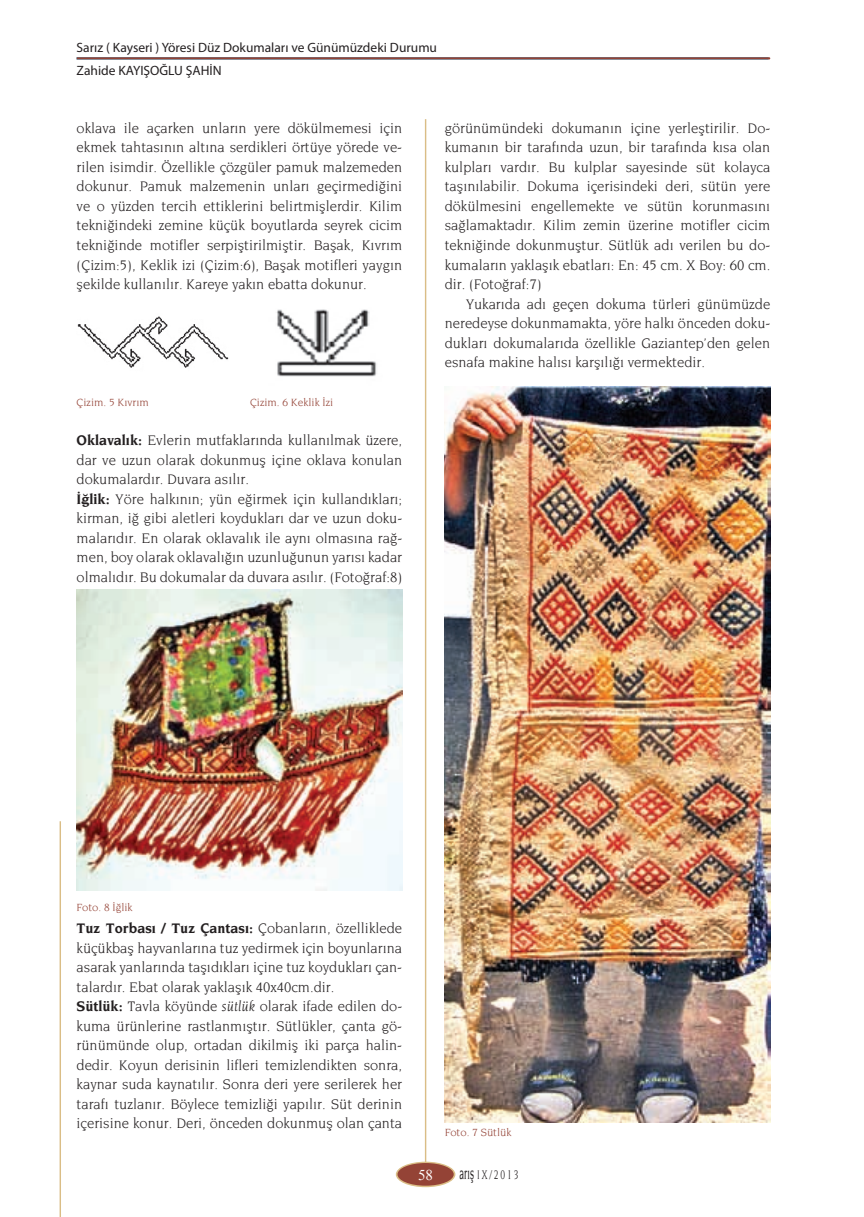
<style>
.page{position:relative;width:864px;height:1217px;background:#fff}
.page>*{position:absolute;margin:0;border:0;box-sizing:border-box;transform-origin:0 0}
.t1{font:15px/19.5px "Novarese";color:#231f20;text-align:justify}
.t2{font:15px "Times New Roman";color:#fff}
.t3{font:13.5px "Myriad Pro";color:#231f20}
.t4{font:13.5px "Novarese";letter-spacing:.2em;color:#231f20;scale:.7 1}
.t5{font:11.25px "Novarese";color:#944336}
.s1{font-weight:700}
.s2{font-style:italic}
.s3{font-weight:500;font-size:18px}
</style>
<div class="page">
<svg style="left:77px;top:57px;width:693px;height:2px"></svg>
<hr style="left:60px;top:821px;width:1px;height:395px;background:#dabd86">
<hr style="left:424px;top:119px;width:2px;height:1043px;background:#dabd86">
<svg style="left:395px;top:1161px;width:60px;height:25px"></svg>
<div style="left:397px;top:1162px;width:56px;height:23px;background:#944336;border-radius:50%"></div>
<img style="left:77px;top:316px;width:152px;height:52px">
<img style="left:277px;top:309px;width:100px;height:68px">
<img style="left:77px;top:589px;width:325px;height:301px">
<img style="left:444px;top:386px;width:326px;height:736px">
<p class="t3" style="left:77px;top:39px;width:362px">Sarız ( Kayseri ) Yöresi Düz Dokumaları ve Günümüzdeki Durumu</p>
<p class="t3" style="left:77px;top:62px;width:146px">Zahide KAYIŞOĞLU ŞAHİN</p>
<p class="t1" style="left:77px;top:118px;width:327px">oklava ile açarken unların yere dökülmemesi için ekmek tahtasının altına serdikleri örtüye yörede ve&shy;rilen isimdir. Özellikle çözgüler pamuk malzemeden dokunur. Pamuk malzemenin unları geçirmediğini ve o yüzden tercih ettiklerini belirtmişlerdir. Kilim tekniğindeki zemine küçük boyutlarda seyrek cicim tekniğinde motifler serpiştirilmiştir. Başak, Kıvrım (Çizim:5), Keklik izi (Çizim:6), Başak motifleri yaygın şekilde kullanılır. Kareye yakın ebatta dokunur.</p>
<p class="t5" style="left:77px;top:395px;width:74px">Çizim. 5 Kıvrım</p>
<p class="t5" style="left:250px;top:395px;width:85px">Çizim. 6 Keklik İzi</p>
<p class="t1" style="left:77px;top:430px;width:327px;text-align:left"><span class="s1">Oklavalık:</span> Evlerin mutfaklarında kullanılmak üzere, dar ve uzun olarak dokunmuş içine oklava konulan dokumalardır. Duvara asılır.<br><span class="s1">İğlik:</span> Yöre halkının; yün eğirmek için kullandıkları; kirman, iğ gibi aletleri koydukları dar ve uzun doku&shy;malarıdır. En olarak oklavalık ile aynı olmasına rağ&shy;men, boy olarak oklavalığın uzunluğunun yarısı kadar olmalıdır. Bu dokumalar da duvara asılır. (Fotoğraf:8)</p>
<p class="t1" style="left:444px;top:118px;width:327px">görünümündeki dokumanın içine yerleştirilir. Do&shy;kumanın bir tarafında uzun, bir tarafında kısa olan kulpları vardır. Bu kulplar sayesinde süt kolayca taşınılabilir. Dokuma içerisindeki deri, sütün yere dökülmesini engellemekte ve sütün korunmasını sağlamaktadır. Kilim zemin üzerine motifler cicim tekniğinde dokunmuştur. Sütlük adı verilen bu do&shy;kumaların yaklaşık ebatları: En: 45 cm. X Boy: 60 cm. dir. (Fotoğraf:7)</p>
<p class="t1" style="left:444px;top:293px;width:327px;text-indent:21px">Yukarıda adı geçen dokuma türleri günümüzde neredeyse dokunmamakta, yöre halkı önceden doku&shy;dukları dokumalarıda özellikle Gaziantep’den gelen esnafa makine halısı karşılığı vermektedir.</p>
<p class="t5" style="left:77px;top:899px;width:57px">Foto. 8 İğlik</p>
<p class="t1" style="left:77px;top:917px;width:327px;text-align:left"><span class="s1">Tuz Torbası / Tuz Çantası:</span> Çobanların, özelliklede küçükbaş hayvanlarına tuz yedirmek için boyunlarına asarak yanlarında taşıdıkları içine tuz koydukları çan&shy;talardır. Ebat olarak yaklaşık 40x40cm.dir.<br><span class="s1">Sütlük:</span> Tavla köyünde <span class="s2">sütlük</span> olarak ifade edilen do&shy;kuma ürünlerine rastlanmıştır. Sütlükler, çanta gö&shy;rünümünde olup, ortadan dikilmiş iki parça halin&shy;dedir. Koyun derisinin lifleri temizlendikten sonra, kaynar suda kaynatılır. Sonra deri yere serilerek her tarafı tuzlanır. Böylece temizliği yapılır. Süt derinin içerisine konur. Deri, önceden dokunmuş olan çanta</p>
<p class="t5" style="left:444px;top:1125px;width:68px">Foto. 7 Sütlük</p>
<p class="t2" style="left:418px;top:1164px;width:16px">58</p>
<p class="t4" style="left:459px;top:1166px;width:85px"><span class="s3">arış</span> IX/2013</p>
</div>
